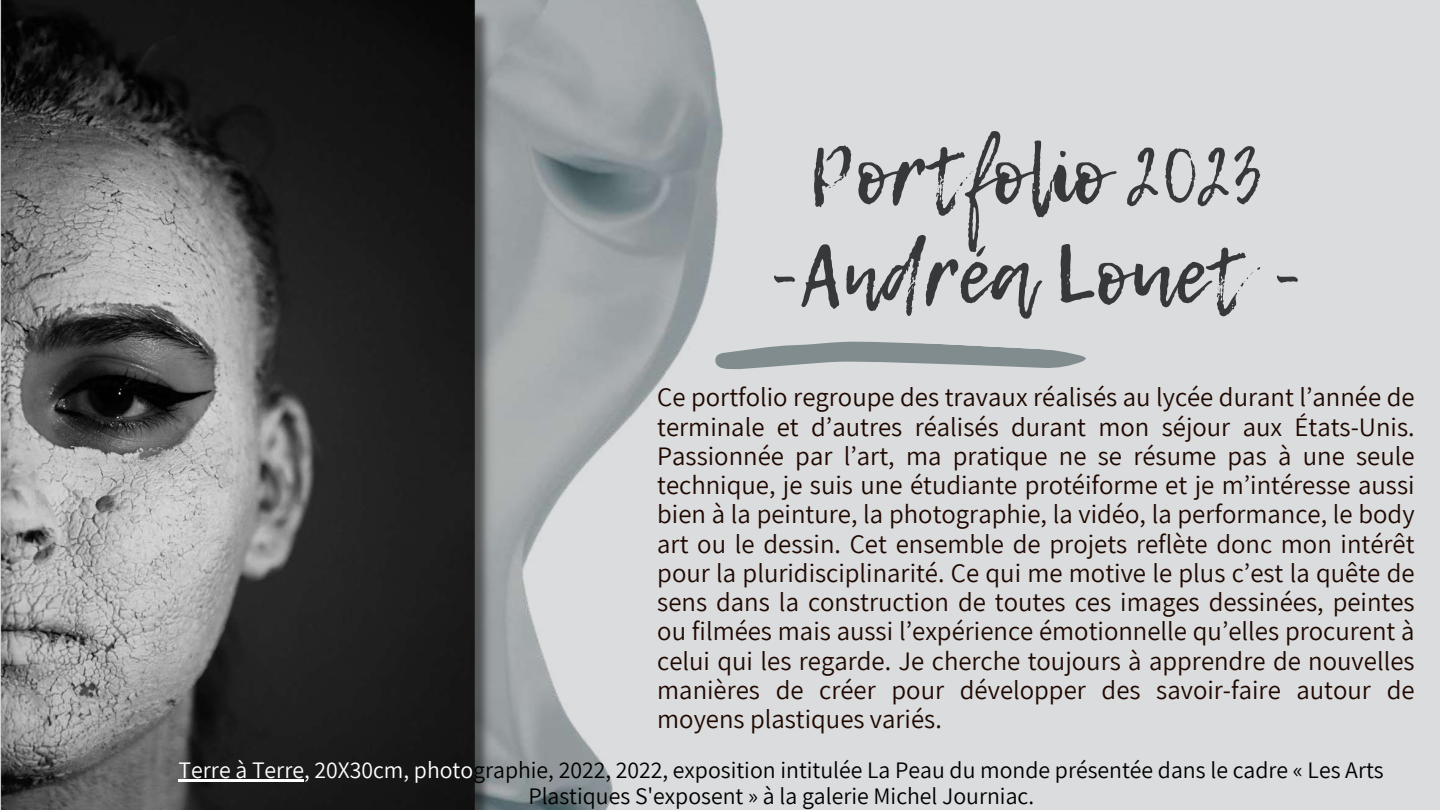
<style>
.page{position:relative;width:1440px;height:810px;background:#dbdcdd}
.page>*{position:absolute;margin:0;border:0;box-sizing:border-box;transform-origin:0 0}
.t1{font:80px/100.5px "Lemon Tuesday";color:#363839;text-align:center}
.t2{font:26.7px/29.2px "Assistant";color:#1e0800;text-align:justify}
.t3{font:23.7px/25.5px "Assistant";color:#000;text-align:center}
.s1{color:#fff}
</style>
<div class="page">
<img style="left:495px;top:0;width:228px;height:810px">
<img style="left:0;top:0;width:495px;height:810px">
<hr style="left:179px;top:780px;width:125px;height:2px;background:#fff">
<svg style="left:715px;top:333px;width:371px;height:55px"></svg>
<h1 class="t1" style="left:768px;top:124px;width:538px">Portfolio 2023 -Andréa Louet -</h1>
<p class="t2" style="left:657px;top:382px;width:759px">Ce portfolio regroupe des travaux réalisés au lycée durant l’année de terminale et d’autres réalisés durant mon séjour aux États-Unis.<br>Passionnée par l’art, ma pratique ne se résume pas à une seule technique, je suis une étudiante protéiforme et je m’intéresse aussi bien à la peinture, la photographie, la vidéo, la performance, le body art ou le dessin. Cet ensemble de projets reflète donc mon intérêt pour la pluridisciplinarité. Ce qui me motive le plus c’est la quête de sens dans la construction de toutes ces images dessinées, peintes ou filmées mais aussi l’expérience émotionnelle qu’elles procurent à celui qui les regarde. Je cherche toujours à apprendre de nouvelles manières de créer pour développer des savoir-faire autour de moyens plastiques variés.</p>
<p class="t3" style="left:179px;top:757px;width:1207px"><span class="s1">Terre à Terre, 20X30cm, photo</span>graphie, 2022, 2022, exposition intitulée La Peau du monde présentée dans le cadre « Les Arts<br>Plastiques S'exposent » à la galerie Michel Journiac.</p>
</div>
